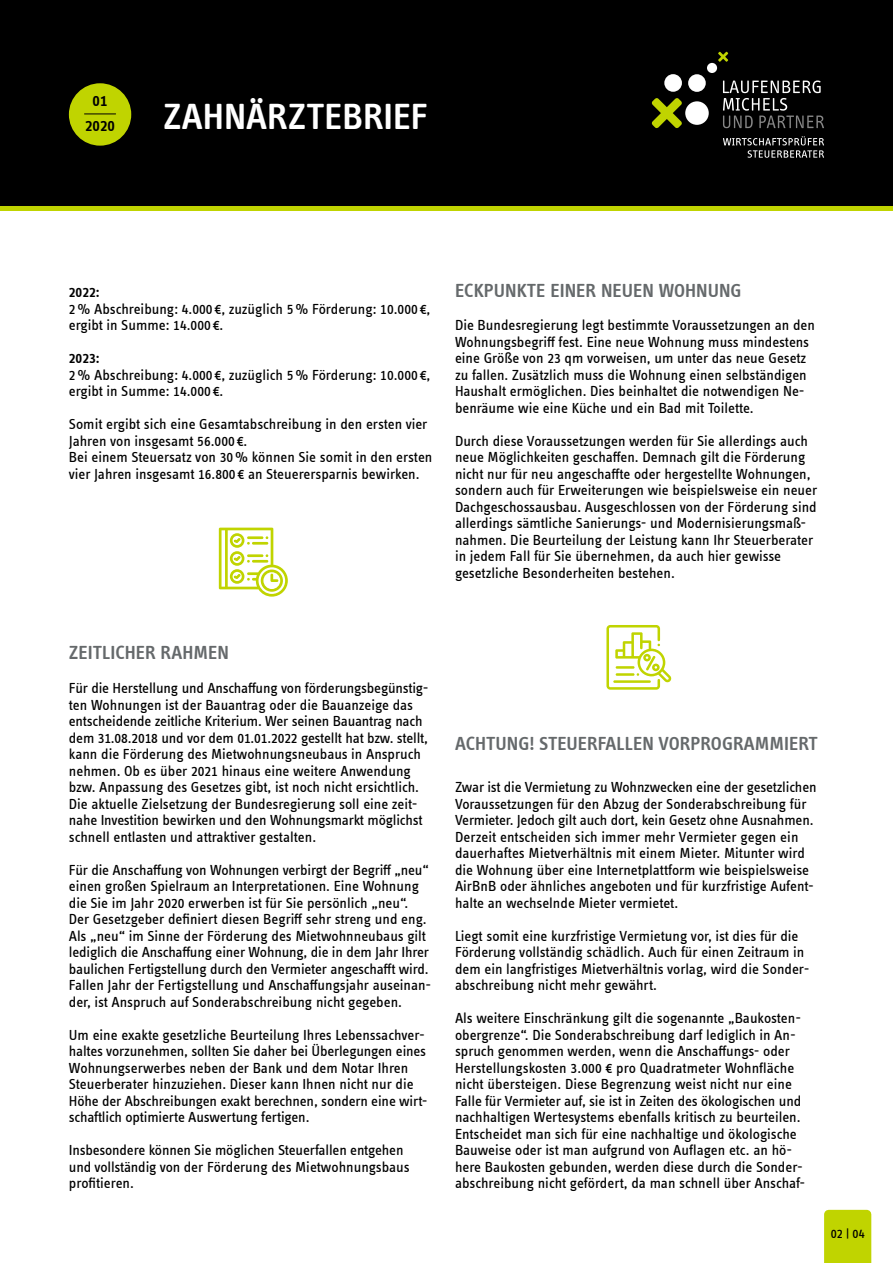
<style>
.page{position:relative;width:893px;height:1263px;background:#fff}
.page>*{position:absolute;margin:0;border:0;box-sizing:border-box;transform-origin:0 0}
.t1{font:600 37.5px "Info Text Offc Pro";color:#fff}
.t2{font:600 19.5px "Info Text Offc Pro";color:#65696b}
.t3{font:600 16.5px/24.5px "Info Text Offc Pro";color:#000;text-align:center}
.t4{font:15px/16.5px "Info Text Offc Pro";letter-spacing:-.005em;color:#000}
.t5{font:600 15px "Info Text Offc Pro";color:#000}
.t6{font:13.5px "Info Text Offc Pro";color:#000}
</style>
<div class="page">
<div style="left:0;top:0;width:893px;height:207px;background:#000"></div>
<svg style="left:723px;top:136px;width:101px;height:22px"></svg>
<svg style="left:723px;top:80px;width:101px;height:48px"></svg>
<div style="left:664px;top:74px;width:18px;height:18px;background:#fff;border-radius:50%"></div>
<div style="left:688px;top:74px;width:18px;height:18px;background:#fff;border-radius:50%"></div>
<div style="left:707px;top:63px;width:10px;height:10px;background:#fff;border-radius:50%"></div>
<svg style="left:651px;top:98px;width:31px;height:31px"></svg>
<svg style="left:718px;top:52px;width:10px;height:10px"></svg>
<div style="left:685px;top:101px;width:24px;height:24px;background:#fff;border-radius:50%"></div>
<hr style="left:0;top:207px;width:893px;height:4px;background:#c0d400">
<div style="left:824px;top:1210px;width:47px;height:53px;background:#c0d400"></div>
<div style="left:69px;top:83px;width:62px;height:63px;background:#c0d400;border-radius:50%"></div>
<hr style="left:84px;top:114px;width:32px;height:1px;background:#000">
<svg style="left:219px;top:528px;width:69px;height:69px"></svg>
<svg style="left:606px;top:625px;width:65px;height:65px"></svg>
<hr style="left:616px;top:666px;width:18px;height:3px;background:#c0d400">
<p class="t3" style="left:85px;top:88px;width:31px">01<br>2020</p>
<h1 class="t1" style="left:163px;top:94px;width:266px">ZAHNÄRZTEBRIEF</h1>
<p class="t5" style="left:69px;top:283px;width:32px">2022:</p>
<p class="t4" style="left:69px;top:300px;width:363px">2% Abschreibung: 4.000 €, zuzüglich 5% Förderung: 10.000 €, ergibt in Summe: 14.000 €.</p>
<p class="t5" style="left:69px;top:349px;width:32px">2023:</p>
<p class="t4" style="left:69px;top:366px;width:363px">2% Abschreibung: 4.000 €, zuzüglich 5% Förderung: 10.000 €, ergibt in Summe: 14.000 €.</p>
<p class="t4" style="left:69px;top:415px;width:365px">Somit ergibt sich eine Gesamtabschreibung in den ersten vier Jahren von insgesamt 56.000 €.<br>Bei einem Steuersatz von 30% können Sie somit in den ersten vier Jahren insgesamt 16.800 € an Steuerersparnis bewirken.</p>
<h2 class="t2" style="left:455px;top:279px;width:288px">ECKPUNKTE EINER NEUEN WOHNUNG</h2>
<p class="t4" style="left:455px;top:316px;width:362px">Die Bundesregierung legt bestimmte Voraussetzungen an den Wohnungsbegriff fest. Eine neue Wohnung muss mindestens eine Größe von 23 qm vorweisen, um unter das neue Gesetz zu fallen. Zusätzlich muss die Wohnung einen selbständigen Haushalt ermöglichen. Dies beinhaltet die notwendigen Ne&shy;benräume wie eine Küche und ein Bad mit Toilette.</p>
<p class="t4" style="left:455px;top:432px;width:364px">Durch diese Voraussetzungen werden für Sie allerdings auch neue Möglichkeiten geschaffen. Demnach gilt die Förderung nicht nur für neu angeschaffte oder hergestellte Wohnungen, sondern auch für Erweiterungen wie beispielsweise ein neuer Dachgeschossausbau. Ausgeschlossen von der Förderung sind allerdings sämtliche Sanierungs- und Modernisierungsmaß&shy;nahmen. Die Beurteilung der Leistung kann Ihr Steuerberater in jedem Fall für Sie übernehmen, da auch hier gewisse gesetzliche Besonderheiten bestehen.</p>
<h2 class="t2" style="left:69px;top:640px;width:161px">ZEITLICHER RAHMEN</h2>
<p class="t4" style="left:69px;top:679px;width:361px">Für die Herstellung und Anschaffung von förderungsbegünstig&shy;ten Wohnungen ist der Bauantrag oder die Bauanzeige das entscheidende zeitliche Kriterium. Wer seinen Bauantrag nach dem 31.08.2018 und vor dem 01.01.2022 gestellt hat bzw. stellt, kann die Förderung des Mietwohnungsneubaus in Anspruch nehmen. Ob es über 2021 hinaus eine weitere Anwendung bzw. Anpassung des Gesetzes gibt, ist noch nicht ersichtlich.<br>Die aktuelle Zielsetzung der Bundesregierung soll eine zeit&shy;nahe Investition bewirken und den Wohnungsmarkt möglichst schnell entlasten und attraktiver gestalten.</p>
<p class="t4" style="left:69px;top:861px;width:364px">Für die Anschaffung von Wohnungen verbirgt der Begriff „neu“ einen großen Spielraum an Interpretationen. Eine Wohnung die Sie im Jahr 2020 erwerben ist für Sie persönlich „neu“.<br>Der Gesetzgeber definiert diesen Begriff sehr streng und eng.<br>Als „neu“ im Sinne der Förderung des Mietwohnneubaus gilt lediglich die Anschaffung einer Wohnung, die in dem Jahr Ihrer baulichen Fertigstellung durch den Vermieter angeschafft wird.<br>Fallen Jahr der Fertigstellung und Anschaffungsjahr auseinan&shy;der, ist Anspruch auf Sonderabschreibung nicht gegeben.</p>
<p class="t4" style="left:69px;top:1026px;width:360px">Um eine exakte gesetzliche Beurteilung Ihres Lebenssachver&shy;haltes vorzunehmen, sollten Sie daher bei Überlegungen eines Wohnungserwerbes neben der Bank und dem Notar Ihren Steuerberater hinzuziehen. Dieser kann Ihnen nicht nur die Höhe der Abschreibungen exakt berechnen, sondern eine wirt&shy;schaftlich optimierte Auswertung fertigen.</p>
<p class="t4" style="left:69px;top:1141px;width:342px">Insbesondere können Sie möglichen Steuerfallen entgehen und vollständig von der Förderung des Mietwohnungsbaus profitieren.</p>
<h2 class="t2" style="left:455px;top:732px;width:364px">ACHTUNG! STEUERFALLEN VORPROGRAMMIERT</h2>
<p class="t4" style="left:455px;top:778px;width:363px">Zwar ist die Vermietung zu Wohnzwecken eine der gesetzlichen Voraussetzungen für den Abzug der Sonderabschreibung für Vermieter. Jedoch gilt auch dort, kein Gesetz ohne Ausnahmen.<br>Derzeit entscheiden sich immer mehr Vermieter gegen ein dauerhaftes Mietverhältnis mit einem Mieter. Mitunter wird die Wohnung über eine Internetplattform wie beispielsweise AirBnB oder ähnliches angeboten und für kurzfristige Aufent&shy;halte an wechselnde Mieter vermietet.</p>
<p class="t4" style="left:455px;top:927px;width:356px">Liegt somit eine kurzfristige Vermietung vor, ist dies für die Förderung vollständig schädlich. Auch für einen Zeitraum in dem ein langfristiges Mietverhältnis vorlag, wird die Sonder&shy;abschreibung nicht mehr gewährt.</p>
<p class="t4" style="left:455px;top:1009px;width:352px">Als weitere Einschränkung gilt die sogenannte „Baukosten&shy;obergrenze“. Die Sonderabschreibung darf lediglich in An&shy;spruch genommen werden, wenn die Anschaffungs- oder Herstellungskosten 3.000 € pro Quadratmeter Wohnfläche nicht übersteigen. Diese Begrenzung weist nicht nur eine Falle für Vermieter auf, sie ist in Zeiten des ökologischen und nachhaltigen Wertesystems ebenfalls kritisch zu beurteilen.<br>Entscheidet man sich für eine nachhaltige und ökologische Bauweise oder ist man aufgrund von Auflagen etc. an hö&shy;here Baukosten gebunden, werden diese durch die Sonder&shy;abschreibung nicht gefördert, da man schnell über Anschaf-</p>
<p class="t6" style="left:831px;top:1225px;width:36px">02 | 04</p>
</div>
